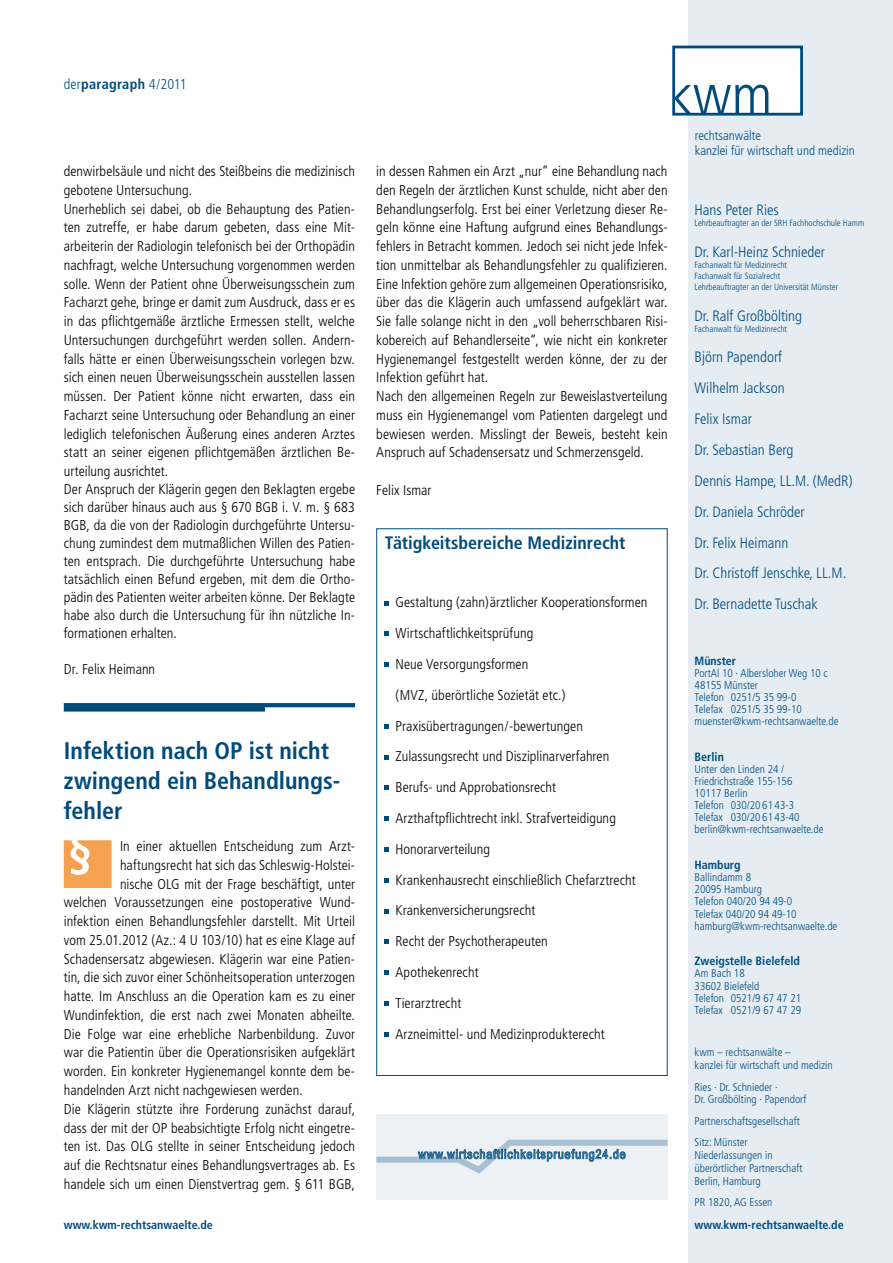
<style>
.page{position:relative;width:893px;height:1263px;background:#fff}
.page>*{position:absolute;margin:0;border:0;box-sizing:border-box;transform-origin:0 0}
.t1{font:700 condensed 24px/30px "Frutiger";color:#004b7c}
.t2{font:700 condensed 18px "Frutiger";color:#004b7c}
.t3{font:300 condensed 15px/30.9px "Frutiger";color:#004b7c}
.t4{font:300 condensed 14.25px/18.5px "Frutiger";letter-spacing:.005em;color:#000}
.t5{font:300 condensed 14.25px "Frutiger";letter-spacing:.005em;color:#004b7c}
.t6{font:300 condensed 13.05px/15.6px "Frutiger";color:#004b7c}
.t7{font:12.75px "Arial Narrow";letter-spacing:.075em;color:#4d81a3}
.t8{font:700 condensed 12px "Frutiger";color:#004b7c}
.t9{font:300 condensed 11.25px/12.1px "Frutiger";color:#004b7c}
.t10{font:300 condensed 9px/10.9px "Frutiger";color:#004b7c}
.s1{font-weight:700}
</style>
<div class="page">
<div style="left:689px;top:0;width:204px;height:1263px;background:#e6edf2"></div>
<div style="left:376px;top:528px;width:292px;height:548px;border:1px solid #004b7c"></div>
<svg style="left:385px;top:601px;width:4px;height:4px"></svg>
<svg style="left:385px;top:632px;width:4px;height:4px"></svg>
<svg style="left:385px;top:662px;width:4px;height:5px"></svg>
<svg style="left:385px;top:724px;width:4px;height:4px"></svg>
<svg style="left:385px;top:755px;width:4px;height:4px"></svg>
<svg style="left:385px;top:786px;width:4px;height:4px"></svg>
<svg style="left:385px;top:816px;width:4px;height:5px"></svg>
<svg style="left:385px;top:847px;width:4px;height:5px"></svg>
<svg style="left:385px;top:878px;width:4px;height:4px"></svg>
<svg style="left:385px;top:909px;width:4px;height:4px"></svg>
<svg style="left:385px;top:940px;width:4px;height:4px"></svg>
<svg style="left:385px;top:970px;width:4px;height:5px"></svg>
<svg style="left:385px;top:1001px;width:4px;height:5px"></svg>
<svg style="left:385px;top:1032px;width:4px;height:4px"></svg>
<svg style="left:672px;top:46px;width:131px;height:70px"></svg>
<svg style="left:64px;top:840px;width:48px;height:48px"></svg>
<div style="left:376px;top:1114px;width:292px;height:85px;background:#ebf1f5"></div>
<svg style="left:376px;top:1139px;width:292px;height:35px"></svg>
<svg style="left:64px;top:703px;width:291px;height:8px"></svg>
<p class="t5" style="left:64px;top:76px;width:124px">der<span class="s1">paragraph</span> 4/2011</p>
<p class="t4" style="left:64px;top:162px;width:293px">denwirbelsäule und nicht des Steißbeins die medizinisch gebotene Untersuchung.<br>Unerheblich sei dabei, ob die Behauptung des Patien&shy;ten zutreffe, er habe darum gebeten, dass eine Mit&shy;arbeiterin der Radiologin telefonisch bei der Orthopädin nachfragt, welche Untersuchung vorgenommen werden solle. Wenn der Patient ohne Überweisungsschein zum Facharzt gehe, bringe er damit zum Ausdruck, dass er es in das pflichtgemäße ärztliche Ermessen stellt, welche Untersuchungen durchgeführt werden sollen. Andern&shy;falls hätte er einen Überweisungsschein vorlegen bzw. sich einen neuen Überweisungsschein ausstellen lassen müssen. Der Patient könne nicht erwarten, dass ein Facharzt seine Untersuchung oder Behandlung an einer lediglich telefonischen Äußerung eines anderen Arztes statt an seiner eigenen pflichtgemäßen ärztlichen Be&shy;urteilung ausrichtet.<br>Der Anspruch der Klägerin gegen den Beklagten ergebe sich darüber hinaus auch aus § 670 BGB i. V. m. § 683<br>BGB, da die von der Radiologin durchgeführte Untersu&shy;chung zumindest dem mutmaßlichen Willen des Patien&shy;ten entsprach. Die durchgeführte Untersuchung habe tatsächlich einen Befund ergeben, mit dem die Ortho&shy;pädin des Patienten weiter arbeiten könne. Der Beklagte habe also durch die Untersuchung für ihn nützliche In&shy;formationen erhalten.</p>
<p class="t4" style="left:64px;top:660px;width:93px">Dr. Felix Heimann</p>
<h1 class="t1" style="left:64px;top:736px;width:278px">Infektion nach OP ist nicht zwingend ein Behandlungs&shy;fehler</h1>
<p class="t4" style="left:120px;top:837px;width:236px">In einer aktuellen Entscheidung zum Arzt-</p>
<p class="t4" style="left:120px;top:856px;width:236px">haftungsrecht hat sich das Schleswig-Holstei-</p>
<p class="t4" style="left:120px;top:875px;width:237px">nische OLG mit der Frage beschäftigt, unter</p>
<p class="t4" style="left:64px;top:893px;width:293px">welchen Voraussetzungen eine postoperative Wund-</p>
<p class="t4" style="left:64px;top:912px;width:293px">infektion einen Behandlungsfehler darstellt. Mit Urteil</p>
<p class="t4" style="left:64px;top:931px;width:293px">vom 25.01.2012 (Az.: 4 U 103/10) hat es eine Klage auf</p>
<p class="t4" style="left:64px;top:950px;width:293px">Schadensersatz abgewiesen. Klägerin war eine Patien-</p>
<p class="t4" style="left:64px;top:968px;width:293px">tin, die sich zuvor einer Schönheitsoperation unterzogen</p>
<p class="t4" style="left:64px;top:987px;width:293px">hatte. Im Anschluss an die Operation kam es zu einer</p>
<p class="t4" style="left:64px;top:1006px;width:293px">Wundinfektion, die erst nach zwei Monaten abheilte.</p>
<p class="t4" style="left:64px;top:1025px;width:293px">Die Folge war eine erhebliche Narbenbildung. Zuvor</p>
<p class="t4" style="left:64px;top:1043px;width:293px">war die Patientin über die Operationsrisiken aufgeklärt</p>
<p class="t4" style="left:64px;top:1062px;width:293px">worden. Ein konkreter Hygienemangel konnte dem be-</p>
<p class="t4" style="left:64px;top:1081px;width:240px">handelnden Arzt nicht nachgewiesen werden.</p>
<p class="t4" style="left:64px;top:1100px;width:293px">Die Klägerin stützte ihre Forderung zunächst darauf,</p>
<p class="t4" style="left:64px;top:1118px;width:293px">dass der mit der OP beabsichtigte Erfolg nicht eingetre-</p>
<p class="t4" style="left:64px;top:1137px;width:293px">ten ist. Das OLG stellte in seiner Entscheidung jedoch</p>
<p class="t4" style="left:64px;top:1156px;width:293px">auf die Rechtsnatur eines Behandlungsvertrages ab. Es</p>
<p class="t4" style="left:64px;top:1175px;width:293px">handele sich um einen Dienstvertrag gem. § 611 BGB,</p>
<p class="t8" style="left:64px;top:1218px;width:151px">www.kwm-rechtsanwaelte.de</p>
<p class="t4" style="left:376px;top:162px;width:293px">in dessen Rahmen ein Arzt „nur“ eine Behandlung nach den Regeln der ärztlichen Kunst schulde, nicht aber den Behandlungserfolg. Erst bei einer Verletzung dieser Re&shy;geln könne eine Haftung aufgrund eines Behandlungs&shy;fehlers in Betracht kommen. Jedoch sei nicht jede Infek&shy;tion unmittelbar als Behandlungsfehler zu qualifizieren.<br>Eine Infektion gehöre zum allgemeinen Operationsrisiko, über das die Klägerin auch umfassend aufgeklärt war.<br>Sie falle solange nicht in den „voll beherrschbaren Risi&shy;kobereich auf Behandlerseite“, wie nicht ein konkreter Hygienemangel festgestellt werden könne, der zu der Infektion geführt hat.<br>Nach den allgemeinen Regeln zur Beweislastverteilung muss ein Hygienemangel vom Patienten dargelegt und bewiesen werden. Misslingt der Beweis, besteht kein Anspruch auf Schadensersatz und Schmerzensgeld.</p>
<p class="t4" style="left:376px;top:481px;width:57px">Felix Ismar</p>
<p class="t2" style="left:385px;top:532px;width:242px">Tätigkeitsbereiche Medizinrecht</p>
<p class="t4" style="left:395px;top:587px;width:254px;line-height:30.8px">Gestaltung (zahn)ärztlicher Kooperationsformen Wirtschaftlichkeitsprüfung<br>Neue Versorgungsformen<br>(MVZ, überörtliche Sozietät etc.)<br>Praxisübertragungen/-bewertungen Zulassungsrecht und Disziplinarverfahren Berufs- und Approbationsrecht Arzthaftpflichtrecht inkl. Strafverteidigung Honorarverteilung<br>Krankenhausrecht einschließlich Chefarztrecht Krankenversicherungsrecht<br>Recht der Psychotherapeuten<br>Apothekenrecht<br>Tierarztrecht<br>Arzneimittel- und Medizinprodukterecht</p>
<p class="t7" style="left:418px;top:1145px;width:209px">www.wirtschaftlichkeitspruefung24.de</p>
<p class="t6" style="left:695px;top:128px;width:162px">rechtsanwälte<br>kanzlei für wirtschaft und medizin</p>
<p class="t3" style="left:695px;top:195px;width:86px">Hans Peter Ries</p>
<p class="t10" style="left:695px;top:218px;width:171px">Lehrbeauftragter an der SRH Fachhochschule Hamm</p>
<p class="t3" style="left:695px;top:237px;width:132px">Dr. Karl-Heinz Schnieder</p>
<p class="t10" style="left:695px;top:260px;width:145px">Fachanwalt für Medizinrecht<br>Fachanwalt für Sozialrecht<br>Lehrbeauftragter an der Universität Münster</p>
<p class="t3" style="left:695px;top:300px;width:109px">Dr. Ralf Großbölting</p>
<p class="t10" style="left:695px;top:323px;width:94px">Fachanwalt für Medizinrecht</p>
<p class="t3" style="left:695px;top:342px;width:159px">Björn Papendorf<br>Wilhelm Jackson<br>Felix Ismar<br>Dr. Sebastian Berg<br>Dennis Hampe, LL.M. (MedR)<br>Dr. Daniela Schröder<br>Dr. Felix Heimann<br>Dr. Christoff Jenschke, LL.M.<br>Dr. Bernadette Tuschak</p>
<p class="t8" style="left:695px;top:653px;width:43px">Münster</p>
<p class="t9" style="left:695px;top:667px;width:146px">PortAl 10 · Albersloher Weg 10 c<br>48155 Münster<br>Telefon 0251/5 35 99-0<br>Telefax 0251/5 35 99-10 muenster@kwm-rechtsanwaelte.de</p>
<p class="t8" style="left:695px;top:749px;width:31px">Berlin</p>
<p class="t9" style="left:695px;top:763px;width:131px">Unter den Linden 24 /<br>Friedrichstraße 155-156<br>10117 Berlin<br>Telefon 030/20 61 43-3<br>Telefax 030/20 61 43-40 berlin@kwm-rechtsanwaelte.de</p>
<p class="t8" style="left:695px;top:858px;width:47px">Hamburg</p>
<p class="t9" style="left:695px;top:871px;width:144px">Ballindamm 8<br>20095 Hamburg<br>Telefon 040/20 94 49-0<br>Telefax 040/20 94 49-10 hamburg@kwm-rechtsanwaelte.de</p>
<p class="t8" style="left:695px;top:954px;width:107px">Zweigstelle Bielefeld</p>
<p class="t9" style="left:695px;top:968px;width:108px">Am Bach 18<br>33602 Bielefeld<br>Telefon 0521/9 67 47 21<br>Telefax 0521/9 67 47 29</p>
<p class="t9" style="left:695px;top:1046px;width:140px;line-height:12.9px">kwm – rechtsanwälte –<br>kanzlei für wirtschaft und medizin</p>
<p class="t9" style="left:695px;top:1080px;width:113px;line-height:12.9px">Ries · Dr. Schnieder ·<br>Dr. Großbölting · Papendorf</p>
<p class="t9" style="left:695px;top:1110px;width:107px;line-height:21.3px">Partnerschaftsgesellschaft<br>Sitz: Münster</p>
<p class="t9" style="left:695px;top:1149px;width:109px;line-height:12.9px">Niederlassungen in überörtlicher Partnerschaft<br>Berlin, Hamburg</p>
<p class="t9" style="left:695px;top:1196px;width:79px">PR 1820, AG Essen</p>
<p class="t8" style="left:695px;top:1218px;width:151px">www.kwm-rechtsanwaelte.de</p>
</div>
